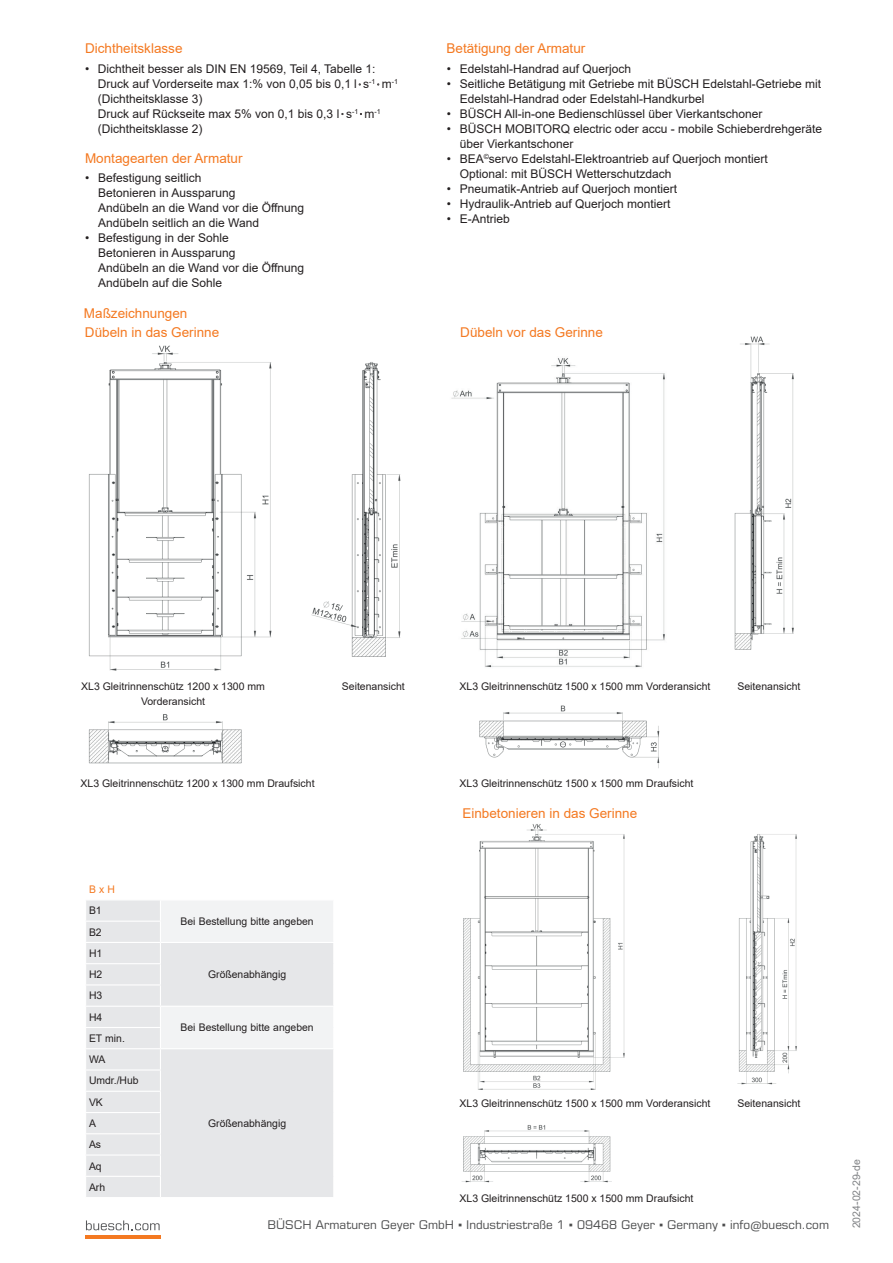
<style>
.page{position:relative;width:893px;height:1263px;background:#fff}
.page>*{position:absolute;margin:0;border:0;box-sizing:border-box;transform-origin:0 0}
.t1{font:13.5px/19px "Arial";color:#f47921}
.t2{font:12px/15px "Arial";color:#231f20}
.t3{font:12px "Eurostile LT Pro";color:#4b4c4d}
.t4{font:10.5px/21.3px "Arial";color:#231f20}
.t5{font:10.5px "Arial";color:#808285}
.t6{font:10.5px "Arial";color:#f47921}
.t7{font:7.05px "Arial";color:#231f20}
.s1{font-size:12px}
.s2{font-family:"Arial"}
</style>
<div class="page">
<svg style="left:86px;top:1220px;width:74px;height:10px"></svg>
<hr style="left:85px;top:1236px;width:75px;height:3px;background:#f47921">
<div style="left:86px;top:900px;width:74px;height:297px;background:#e6e7e9"></div>
<svg style="left:161px;top:901px;width:172px;height:296px"></svg>
<hr style="left:85px;top:920px;width:76px;height:2px;background:#fff">
<hr style="left:85px;top:942px;width:75px;height:1px;background:#fff">
<hr style="left:160px;top:942px;width:174px;height:1px;background:#fff">
<hr style="left:85px;top:963px;width:76px;height:1px;background:#fff">
<hr style="left:85px;top:984px;width:76px;height:1px;background:#fff">
<hr style="left:85px;top:1006px;width:75px;height:1px;background:#fff">
<hr style="left:160px;top:1006px;width:174px;height:1px;background:#fff">
<hr style="left:85px;top:1027px;width:76px;height:1px;background:#fff">
<hr style="left:85px;top:1048px;width:75px;height:1px;background:#fff">
<hr style="left:160px;top:1048px;width:174px;height:1px;background:#fff">
<hr style="left:85px;top:1069px;width:76px;height:1px;background:#fff">
<hr style="left:85px;top:1091px;width:76px;height:1px;background:#fff">
<hr style="left:85px;top:1112px;width:76px;height:1px;background:#fff">
<hr style="left:85px;top:1133px;width:76px;height:1px;background:#fff">
<hr style="left:85px;top:1154px;width:76px;height:1px;background:#fff">
<hr style="left:85px;top:1176px;width:76px;height:1px;background:#fff">
<img style="left:88px;top:345px;width:184px;height:326px">
<img style="left:88px;top:714px;width:154px;height:50px">
<img style="left:463px;top:824px;width:162px;height:266px">
<img style="left:462px;top:1125px;width:150px;height:58px">
<img style="left:737px;top:834px;width:60px;height:251px">
<img style="left:311px;top:362px;width:90px;height:295px">
<img style="left:451px;top:358px;width:214px;height:310px">
<img style="left:479px;top:705px;width:181px;height:63px">
<img style="left:734px;top:336px;width:60px;height:314px">
<p class="t1" style="left:85px;top:39px;width:99px">Dichtheitsklasse</p>
<p class="t1" style="left:446px;top:39px;width:140px">Betätigung der Armatur</p>
<p class="t2" style="left:98px;top:61px;width:279px;text-indent:-13px">• Dichtheit besser als DIN EN 19569, Teil 4, Tabelle 1:<br>Druck auf Vorderseite max 1:% von 0,05 bis 0,1 (Dichtheitsklasse 3)<br>Druck auf Rückseite max 5% von 0,1 bis 0,3 (Dichtheitsklasse 2)</p>
<p class="t2" style="left:447px;top:61px;width:186px">• Edelstahl-Handrad auf Querjoch</p>
<p class="t2" style="left:460px;top:76px;width:363px;text-indent:-13px">• Seitliche Betätigung mit Getriebe mit BÜSCH Edelstahl-Getriebe mit<br>Edelstahl-Handrad oder Edelstahl-Handkurbel</p>
<p class="t2" style="left:447px;top:106px;width:317px">• BÜSCH All-in-one Bedienschlüssel über Vierkantschoner</p>
<p class="t2" style="left:460px;top:121px;width:364px;text-indent:-13px">• BÜSCH MOBITORQ electric oder accu - mobile Schieberdrehgeräte über Vierkantschoner</p>
<p class="t2" style="left:460px;top:151px;width:309px;text-indent:-13px">• BEA<sup>©</sup>servo Edelstahl-Elektroantrieb auf Querjoch montiert<br>Optional: mit BÜSCH Wetterschutzdach</p>
<p class="t2" style="left:447px;top:181px;width:232px">• Pneumatik-Antrieb auf Querjoch montiert</p>
<p class="t2" style="left:447px;top:196px;width:225px">• Hydraulik-Antrieb auf Querjoch montiert</p>
<p class="t2" style="left:447px;top:211px;width:64px">• E-Antrieb</p>
<p class="t7" style="left:354px;top:77px;width:46px"><span class="s1">l s</span>-1 <span class="s1">m</span>-1</p>
<p class="t7" style="left:337px;top:106px;width:46px"><span class="s1">l s</span>-1 <span class="s1">m</span>-1</p>
<p class="t1" style="left:85px;top:149px;width:159px">Montagearten der Armatur</p>
<p class="t2" style="left:98px;top:170px;width:208px;text-indent:-13px">• Befestigung seitlich<br>Betonieren in Aussparung<br>Andübeln an die Wand vor die Öffnung<br>Andübeln seitlich an die Wand</p>
<p class="t2" style="left:98px;top:230px;width:208px;text-indent:-13px">• Befestigung in der Sohle<br>Betonieren in Aussparung<br>Andübeln an die Wand vor die Öffnung<br>Andübeln auf die Sohle</p>
<p class="t1" style="left:84px;top:304px;width:137px">Maßzeichnungen<br>Dübeln in das Gerinne</p>
<p class="t1" style="left:460px;top:323px;width:144px">Dübeln vor das Gerinne</p>
<p class="t4" style="left:81px;top:679px;width:185px;line-height:15px;text-align:center">XL3 Gleitrinnenschütz 1200 x 1300 mm<br>Vorderansicht</p>
<p class="t4" style="left:460px;top:676px;width:252px">XL3 Gleitrinnenschütz 1500 x 1500 mm Vorderansicht</p>
<p class="t4" style="left:342px;top:676px;width:65px">Seitenansicht</p>
<p class="t4" style="left:737px;top:676px;width:65px">Seitenansicht</p>
<p class="t4" style="left:81px;top:772px;width:236px">XL3 Gleitrinnenschütz 1200 x 1300 mm Draufsicht</p>
<p class="t4" style="left:459px;top:772px;width:236px">XL3 Gleitrinnenschütz 1500 x 1500 mm Draufsicht</p>
<p class="t1" style="left:462px;top:803px;width:176px">Einbetonieren in das Gerinne</p>
<p class="t6" style="left:89px;top:882px;width:27px">B x H</p>
<p class="t4" style="left:89px;top:900px;width:14px">B1</p>
<p class="t4" style="left:89px;top:921px;width:15px;text-align:justify">B2<br>H1<br>H2</p>
<p class="t4" style="left:89px;top:985px;width:15px">H3<br>H4</p>
<p class="t4" style="left:89px;top:1027px;width:37px">ET min.<br>WA</p>
<p class="t4" style="left:89px;top:1070px;width:51px">Umdr./Hub<br>VK<br>A<br>As<br>Aq<br>Arh</p>
<p class="t4" style="left:181px;top:910px;width:135px">Bei Bestellung bitte angeben</p>
<p class="t4" style="left:208px;top:964px;width:80px">Größenabhängig</p>
<p class="t4" style="left:181px;top:1017px;width:135px">Bei Bestellung bitte angeben</p>
<p class="t4" style="left:208px;top:1112px;width:80px">Größenabhängig</p>
<p class="t4" style="left:460px;top:1093px;width:252px">XL3 Gleitrinnenschütz 1500 x 1500 mm Vorderansicht</p>
<p class="t4" style="left:737px;top:1093px;width:65px">Seitenansicht</p>
<p class="t4" style="left:459px;top:1187px;width:236px">XL3 Gleitrinnenschütz 1500 x 1500 mm Draufsicht</p>
<p class="t3" style="left:267px;top:1218px;width:563px">BÜSCH Armaturen Geyer GmbH <span class="s2">▪</span> Industriestraße 1 <span class="s2">▪</span> 09468 Geyer <span class="s2">▪</span> Germany <span class="s2">▪</span> info@buesch.com</p>
<p class="t5" style="left:849px;top:1228px;width:70px;rotate:-90deg">2024-02-29-de</p>
</div>
